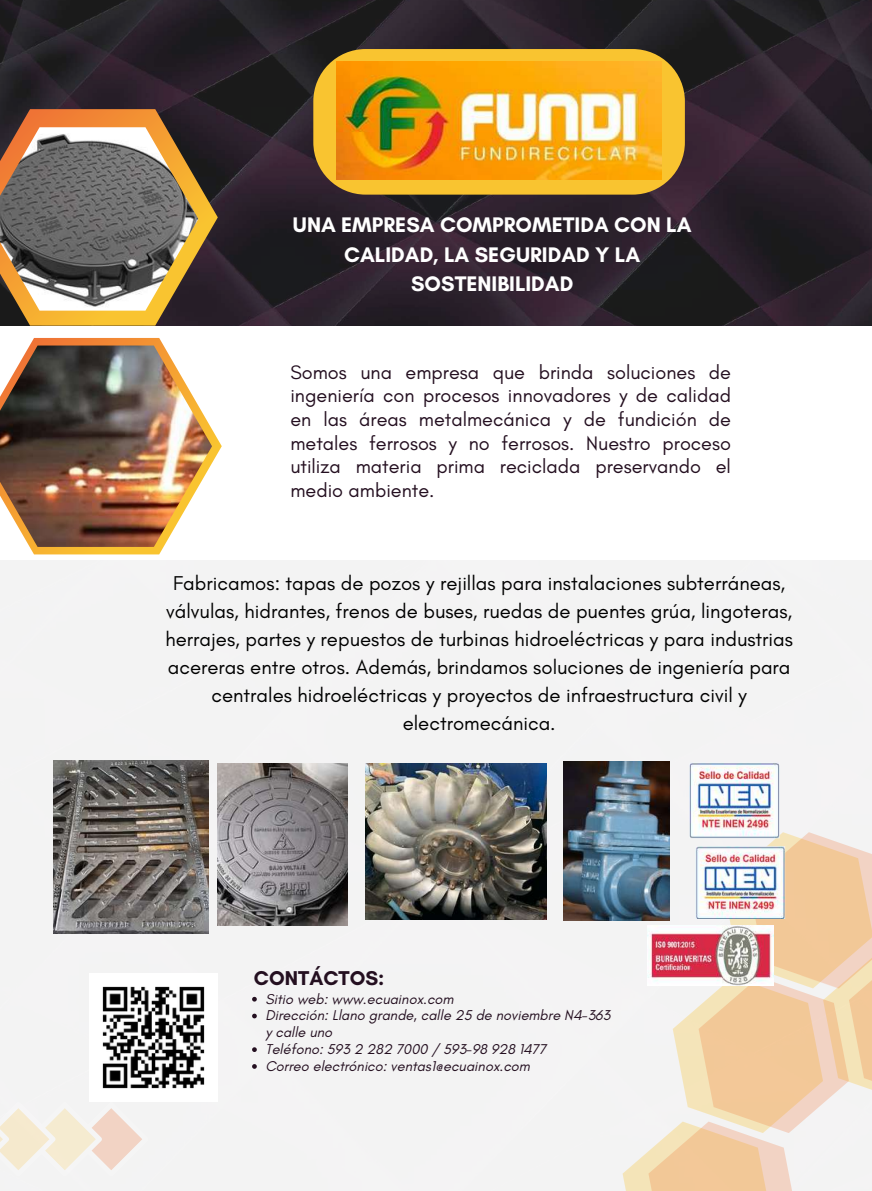
<style>
.page{position:relative;width:872px;height:1191px;background:#fff}
.page>*{position:absolute;margin:0;border:0;box-sizing:border-box;transform-origin:0 0}
.t1{font:700 21.45px/29.5px "Glacial Indifference";color:#fff;text-align:center}
.t2{font:20.4px/28px "Glacial Indifference";color:#000;text-align:center}
.t3{font:700 20.4px "Glacial Indifference";color:#240f20}
.t4{font:19.8px/23.7px "Glacial Indifference";color:#240f20;text-align:justify}
.t5{font:italic 14.55px/16.8px "Glacial Indifference";color:#240f20}
</style>
<div class="page">
<img style="left:0;top:0;width:872px;height:325px">
<svg style="left:29px;top:338px;width:193px;height:216px"></svg>
<svg style="left:0;top:109px;width:218px;height:217px;background:#875c2c"></svg>
<img style="left:0;top:345px;width:212px;height:202px">
<img style="left:0;top:127px;width:198px;height:184px">
<svg style="left:313px;top:49px;width:371px;height:146px;background:#d9a92d"></svg>
<div style="left:0;top:561px;width:872px;height:630px;background:#f3f3f3"></div>
<svg style="left:0;top:1102px;width:148px;height:74px"></svg>
<svg style="left:622px;top:921px;width:26px;height:270px;fill:#f3f3f3"></svg>
<svg style="left:648px;top:832px;width:224px;height:359px"></svg>
<img style="left:336px;top:62px;width:325px;height:117px">
<img style="left:687px;top:762px;width:100px;height:76px">
<img style="left:689px;top:846px;width:97px;height:73px">
<img style="left:647px;top:925px;width:127px;height:60px">
<img style="left:54px;top:760px;width:154px;height:173px">
<img style="left:218px;top:763px;width:130px;height:162px">
<img style="left:563px;top:762px;width:106px;height:159px">
<img style="left:366px;top:763px;width:180px;height:156px">
<img style="left:89px;top:973px;width:129px;height:128px">
<svg style="left:252px;top:996px;width:5px;height:5px"></svg>
<svg style="left:252px;top:1013px;width:5px;height:5px"></svg>
<svg style="left:252px;top:1047px;width:5px;height:5px"></svg>
<svg style="left:252px;top:1064px;width:5px;height:4px"></svg>
<p class="t1" style="left:293px;top:210px;width:400px">UNA EMPRESA COMPROMETIDA CON LA<br>CALIDAD, LA SEGURIDAD Y LA<br>SOSTENIBILIDAD</p>
<p class="t4" style="left:290px;top:360px;width:442px">Somos una empresa que brinda soluciones de ingeniería con procesos innovadores y de calidad en las áreas metalmecánica y de fundición de metales ferrosos y no ferrosos. Nuestro proceso utiliza materia prima reciclada preservando el medio ambiente.</p>
<p class="t2" style="left:165px;top:570px;width:629px">Fabricamos: tapas de pozos y rejillas para instalaciones subterráneas, válvulas, hidrantes, frenos de buses, ruedas de puentes grúa, lingoteras, herrajes, partes y repuestos de turbinas hidroeléctricas y para industrias acereras entre otros. Además, brindamos soluciones de ingeniería para centrales hidroeléctricas y proyectos de infraestructura civil y electromecánica.</p>
<p class="t3" style="left:254px;top:965px;width:132px">CONTÁCTOS:</p>
<p class="t5" style="left:265px;top:990px;width:346px">Sitio web: www.ecuainox.com<br>Dirección: Llano grande, calle 25 de noviembre N4-363 y calle uno<br>Teléfono: 593 2 282 7000 / 593-98 928 1477<br>Correo electrónico: ventas1@ecuainox.com</p>
</div>
